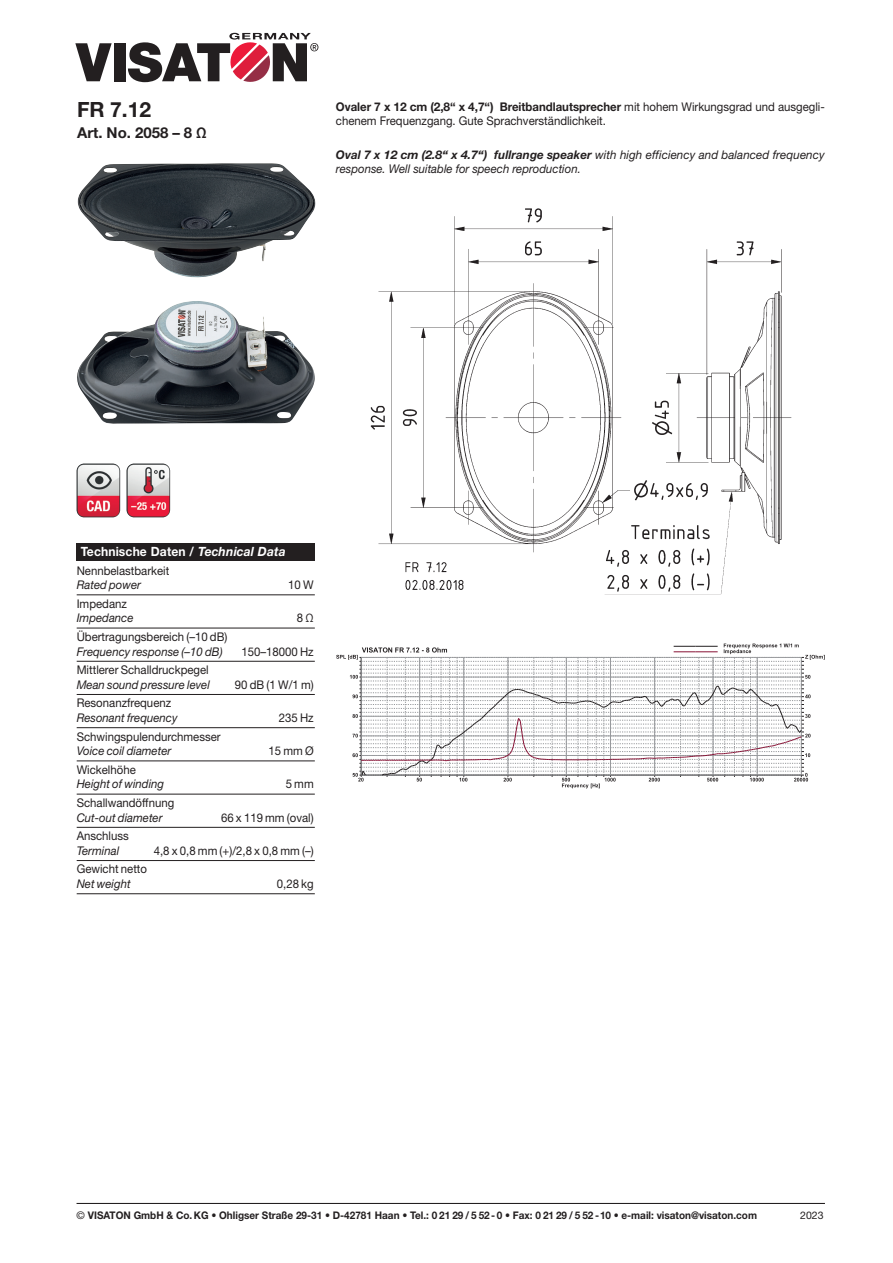
<style>
.page{position:relative;width:893px;height:1263px;background:#fff}
.page>*{position:absolute;margin:0;border:0;box-sizing:border-box;transform-origin:0 0}
.t1{font:700 21px "Helvetica Neue LT Std";color:#231f20}
.t2{font:700 15px "Helvetica Neue LT Std";color:#231f20}
.t3{font:700 12.75px "Helvetica Neue LT Std";letter-spacing:.01em;color:#fff;scale:.95 1}
.t4{font:12px/14.4px "Helvetica Neue LT Std";color:#231f20;scale:.95 1}
.t5{font:italic 12px "Helvetica Neue LT Std";color:#231f20;scale:.95 1}
.t6{font:italic 12px/14.4px "Helvetica Neue LT Std";color:#231f20}
.t7{font:700 10.5px "Helvetica Neue LT Std";color:#231f20;scale:.95 1}
.t8{font:10.5px "Helvetica Neue LT Std";color:#231f20}
.s1{font-weight:700}
.s2{font-style:italic}
.s3{font-weight:400}
</style>
<div class="page">
<svg style="left:75px;top:43px;width:37px;height:38px"></svg>
<div style="left:114px;top:43px;width:11px;height:38px;background:#231f20"></div>
<svg style="left:128px;top:33px;width:190px;height:50px"></svg>
<hr style="left:77px;top:1203px;width:748px;height:1px;background:#231f20">
<img style="left:78px;top:163px;width:237px;height:115px">
<img style="left:77px;top:301px;width:238px;height:123px">
<img style="left:370px;top:208px;width:422px;height:387px">
<svg style="left:336px;top:643px;width:489px;height:145px"></svg>
<div style="left:77px;top:544px;width:238px;height:17px;background:#231f20"></div>
<hr style="left:77px;top:595px;width:238px;height:1px;background:#231f20">
<hr style="left:77px;top:628px;width:238px;height:1px;background:#231f20">
<hr style="left:77px;top:661px;width:238px;height:1px;background:#231f20">
<hr style="left:77px;top:694px;width:238px;height:1px;background:#231f20">
<hr style="left:77px;top:727px;width:238px;height:1px;background:#231f20">
<hr style="left:77px;top:761px;width:238px;height:1px;background:#231f20">
<hr style="left:77px;top:794px;width:238px;height:1px;background:#231f20">
<hr style="left:77px;top:827px;width:238px;height:1px;background:#231f20">
<hr style="left:77px;top:860px;width:238px;height:1px;background:#231f20">
<hr style="left:77px;top:893px;width:238px;height:1px;background:#231f20">
<img style="left:126px;top:463px;width:44px;height:54px">
<img style="left:77px;top:463px;width:43px;height:54px">
<h1 class="t1" style="left:77px;top:97px;width:76px">FR 7.12</h1>
<p class="t2" style="left:77px;top:123px;width:131px">Art. No. 2058 – 8 Ω</p>
<p class="t4" style="left:336px;top:99px;width:516px"><span class="s1">Ovaler 7 x 12 cm (2,8“ x 4,7“) Breitbandlautsprecher</span> mit hohem Wirkungsgrad und ausgegli&shy;chenem Frequenzgang. Gute Sprachverständlichkeit.</p>
<p class="t6" style="left:336px;top:147px;width:490px"><span class="s1">Oval 7 x 12 cm (2.8“ x 4.7“) fullrange speaker</span> with high efficiency and balanced frequency response. Well suitable for speech reproduction.</p>
<p class="t3" style="left:81px;top:543px;width:217px">Technische Daten / <span class="s2">Technical Data</span></p>
<p class="t4" style="left:77px;top:563px;width:99px">Nennbelastbarkeit</p>
<p class="t5" style="left:77px;top:578px;width:69px">Rated power</p>
<p class="t4" style="left:288px;top:577px;width:28px">10 W</p>
<p class="t4" style="left:77px;top:596px;width:54px">Impedanz</p>
<p class="t5" style="left:77px;top:611px;width:61px">Impedance</p>
<p class="t4" style="left:297px;top:611px;width:19px">8 Ω</p>
<p class="t4" style="left:77px;top:629px;width:160px">Übertragungsbereich (–10 dB)</p>
<p class="t5" style="left:77px;top:644px;width:155px">Frequency response (–10 dB)</p>
<p class="t4" style="left:241px;top:644px;width:78px">150–18000 Hz</p>
<p class="t4" style="left:77px;top:663px;width:141px">Mittlerer Schalldruckpegel</p>
<p class="t5" style="left:77px;top:677px;width:142px">Mean sound pressure level</p>
<p class="t4" style="left:235px;top:677px;width:84px">90 dB (1 W/1 m)</p>
<p class="t4" style="left:77px;top:696px;width:101px">Resonanzfrequenz</p>
<p class="t5" style="left:77px;top:710px;width:108px">Resonant frequency</p>
<p class="t4" style="left:279px;top:710px;width:38px">235 Hz</p>
<p class="t4" style="left:77px;top:729px;width:153px">Schwingspulendurchmesser</p>
<p class="t5" style="left:77px;top:744px;width:101px">Voice coil diameter</p>
<p class="t4" style="left:268px;top:743px;width:49px">15 mm Ø</p>
<p class="t4" style="left:77px;top:762px;width:64px">Wickelhöhe</p>
<p class="t5" style="left:77px;top:777px;width:94px">Height of winding</p>
<p class="t4" style="left:286px;top:777px;width:31px">5 mm</p>
<p class="t4" style="left:77px;top:795px;width:104px">Schallwandöffnung</p>
<p class="t5" style="left:77px;top:810px;width:92px">Cut-out diameter</p>
<p class="t4" style="left:221px;top:810px;width:99px">66 x 119 mm (oval)</p>
<p class="t4" style="left:77px;top:829px;width:56px">Anschluss</p>
<p class="t5" style="left:77px;top:843px;width:46px">Terminal</p>
<p class="t4" style="left:154px;top:843px;width:170px">4,8 x 0,8 mm (+)/2,8 x 0,8 mm (–)</p>
<p class="t4" style="left:77px;top:862px;width:76px">Gewicht netto</p>
<p class="t5" style="left:77px;top:876px;width:58px">Net weight</p>
<p class="t4" style="left:277px;top:876px;width:40px">0,28 kg</p>
<p class="t7" style="left:77px;top:1209px;width:718px"><span class="s3">©</span> VISATON GmbH &amp; Co. KG • Ohligser Straße 29-31 • D-42781 Haan • Tel.: 0 21 29 / 5 52- 0 • Fax: 0 21 29 / 5 52 -10 • e-mail: visaton@visaton.com</p>
<p class="t8" style="left:800px;top:1209px;width:25px">2023</p>
</div>
